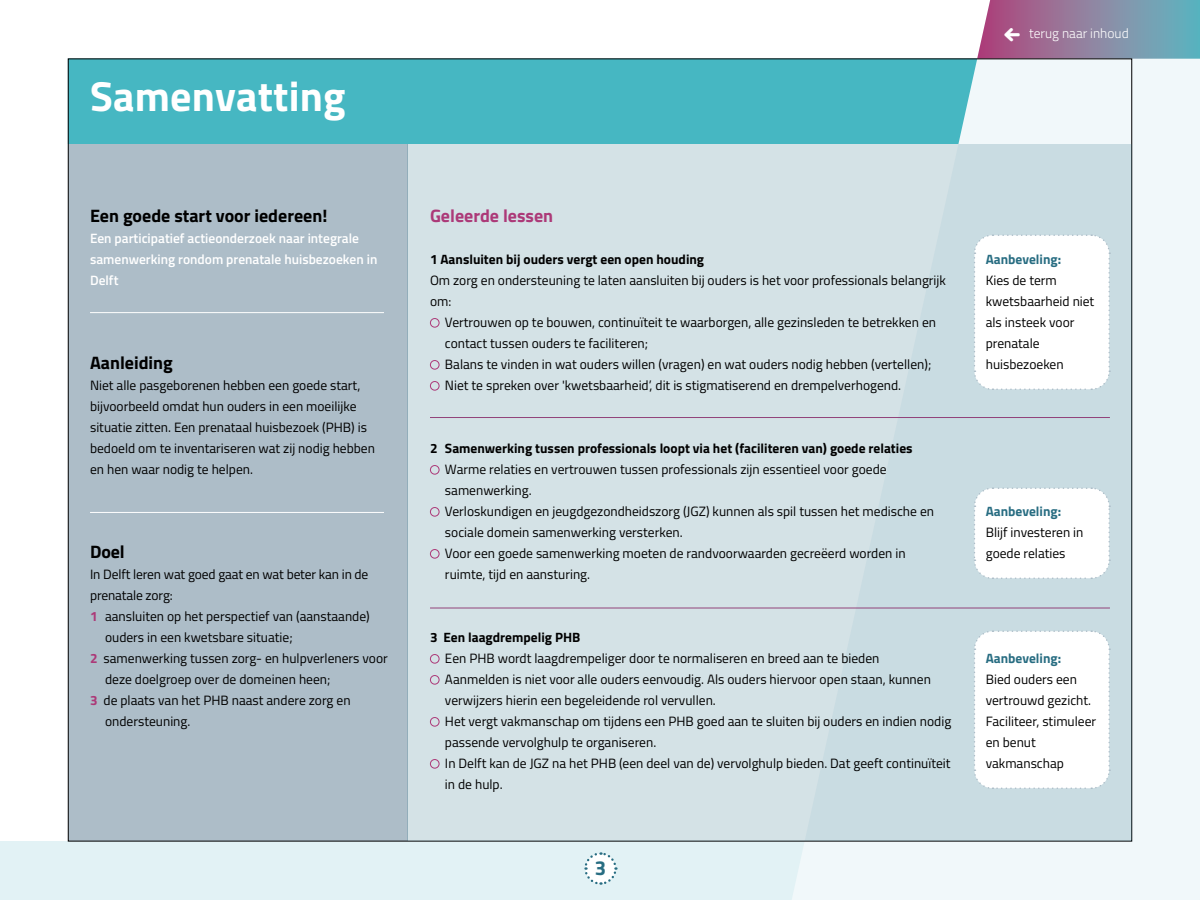
<style>
.page{position:relative;width:1200px;height:900px;background:#fff}
.page>*{position:absolute;margin:0;border:0;box-sizing:border-box;transform-origin:0 0}
.t1{font:700 42px "Cairo";letter-spacing:.005em;color:#fff}
.t2{font:700 20.4px "Cairo";color:#286d82}
.t3{font:700 18px "Cairo";color:#000}
.t4{font:700 18px "Cairo";color:#ac3978}
.t5{font:13.5px/21px "Cairo";color:#000}
.t6{font:700 13.5px "Cairo";color:#000}
.t7{font:600 13.5px/21px "Cairo";color:#fff}
.t8{font:700 13.5px "Cairo";color:#286d82}
.t9{font:300 13.5px "Cairo";color:#fff}
.s1{font-weight:700;color:#ac3978}
.s2{color:#ac3978}
</style>
<div class="page">
<div style="left:68px;top:144px;width:340px;height:698px;background:#adbdc8"></div>
<div style="left:0;top:842px;width:1200px;height:58px;background:#e2f2f5"></div>
<svg style="left:584px;top:852px;width:34px;height:33px"></svg>
<div style="left:68px;top:58px;width:724px;height:86px;background:#46b7c2"></div>
<svg style="left:792px;top:58px;width:408px;height:842px;fill:#f1f8fa"></svg>
<hr style="left:90px;top:312px;width:294px;height:1px;background:#fff">
<hr style="left:90px;top:512px;width:294px;height:1px;background:#fff">
<div style="left:408px;top:144px;width:724px;height:697px;background:#d4e2e6"></div>
<svg style="left:973px;top:234px;width:138px;height:157px"></svg>
<svg style="left:973px;top:487px;width:138px;height:93px"></svg>
<svg style="left:973px;top:630px;width:138px;height:160px"></svg>
<svg style="left:977px;top:0;width:223px;height:59px"></svg>
<h1 class="t1" style="left:90px;top:62px;width:257px">Samenvatting</h1>
<h3 class="t3" style="left:90px;top:201px;width:239px">Een goede start voor iedereen!</h3>
<p class="t7" style="left:90px;top:228px;width:289px">Een participatief actieonderzoek naar integrale samenwerking rondom prenatale huisbezoeken in<br>Delft</p>
<h3 class="t3" style="left:90px;top:348px;width:84px">Aanleiding</h3>
<p class="t5" style="left:90px;top:375px;width:286px">Niet alle pasgeborenen hebben een goede start, bijvoorbeeld omdat hun ouders in een moeilijke situatie zitten. Een prenataal huisbezoek (PHB) is bedoeld om te inventariseren wat zij nodig hebben en hen waar nodig te helpen.</p>
<h3 class="t3" style="left:90px;top:537px;width:36px">Doel</h3>
<p class="t5" style="left:90px;top:564px;width:280px">In Delft leren wat goed gaat en wat beter kan in de</p>
<p class="t5" style="left:90px;top:585px;width:84px">prenatale zorg:</p>
<p class="t5" style="left:90px;top:606px;width:281px"><span class="s1">1</span> aansluiten op het perspectief van (aanstaande)</p>
<p class="t5" style="left:105px;top:627px;width:189px">ouders in een kwetsbare situatie;</p>
<p class="t5" style="left:90px;top:648px;width:299px"><span class="s1">2</span> samenwerking tussen zorg- en hulpverleners voor</p>
<p class="t5" style="left:105px;top:669px;width:227px">deze doelgroep over de domeinen heen;</p>
<p class="t5" style="left:90px;top:690px;width:262px"><span class="s1">3</span> de plaats van het PHB naast andere zorg en</p>
<p class="t5" style="left:105px;top:711px;width:87px">ondersteuning.</p>
<p class="t9" style="left:1029px;top:24px;width:101px">terug naar inhoud</p>
<h3 class="t4" style="left:430px;top:201px;width:125px">Geleerde lessen</h3>
<p class="t6" style="left:430px;top:248px;width:276px">1 Aansluiten bij ouders vergt een open houding</p>
<p class="t5" style="left:430px;top:270px;width:518px">Om zorg en ondersteuning te laten aansluiten bij ouders is het voor professionals belangrijk om:</p>
<p class="t5" style="left:445px;top:312px;width:493px;text-indent:-15px"><span class="s2">●</span> Vertrouwen op te bouwen, continuïteit te waarborgen, alle gezinsleden te betrekken en contact tussen ouders te faciliteren;</p>
<p class="t5" style="left:430px;top:354px;width:503px"><span class="s2">●</span> Balans te vinden in wat ouders willen (vragen) en wat ouders nodig hebben (vertellen);</p>
<p class="t5" style="left:430px;top:375px;width:473px"><span class="s2">●</span> Niet te spreken over 'kwetsbaarheid’, dit is stigmatiserend en drempelverhogend.</p>
<p class="t6" style="left:430px;top:437px;width:484px">2 Samenwerking tussen professionals loopt via het (faciliteren van) goede relaties</p>
<p class="t5" style="left:445px;top:459px;width:443px;text-indent:-15px"><span class="s2">●</span> Warme relaties en vertrouwen tussen professionals zijn essentieel voor goede samenwerking.</p>
<p class="t5" style="left:445px;top:501px;width:491px;text-indent:-15px"><span class="s2">●</span> Verloskundigen en jeugdgezondheidszorg (JGZ) kunnen als spil tussen het medische en sociale domein samenwerking versterken.</p>
<p class="t5" style="left:445px;top:543px;width:462px;text-indent:-15px"><span class="s2">●</span> Voor een goede samenwerking moeten de randvoorwaarden gecreëerd worden in ruimte, tijd en aansturing.</p>
<p class="t6" style="left:430px;top:626px;width:152px">3 Een laagdrempelig PHB</p>
<p class="t5" style="left:430px;top:648px;width:451px"><span class="s2">●</span> Een PHB wordt laagdrempeliger door te normaliseren en breed aan te bieden</p>
<p class="t5" style="left:445px;top:669px;width:487px;text-indent:-15px"><span class="s2">●</span> Aanmelden is niet voor alle ouders eenvoudig. Als ouders hiervoor open staan, kunnen verwijzers hierin een begeleidende rol vervullen.</p>
<p class="t5" style="left:445px;top:711px;width:508px;text-indent:-15px"><span class="s2">●</span> Het vergt vakmanschap om tijdens een PHB goed aan te sluiten bij ouders en indien nodig passende vervolghulp te organiseren.</p>
<p class="t5" style="left:445px;top:753px;width:507px;text-indent:-15px"><span class="s2">●</span> In Delft kan de JGZ na het PHB (een deel van de) vervolghulp bieden. Dat geeft continuïteit in de hulp.</p>
<h2 class="t2" style="left:595px;top:851px;width:13px">3</h2>
<p class="t8" style="left:986px;top:248px;width:77px">Aanbeveling:</p>
<p class="t5" style="left:986px;top:270px;width:110px">Kies de term kwetsbaarheid niet als insteek voor prenatale huisbezoeken</p>
<p class="t8" style="left:986px;top:500px;width:77px">Aanbeveling:</p>
<p class="t5" style="left:986px;top:522px;width:99px">Blijf investeren in goede relaties</p>
<p class="t8" style="left:986px;top:647px;width:77px">Aanbeveling:</p>
<p class="t5" style="left:986px;top:669px;width:112px">Bied ouders een vertrouwd gezicht.<br>Faciliteer, stimuleer en benut vakmanschap</p>
</div>
